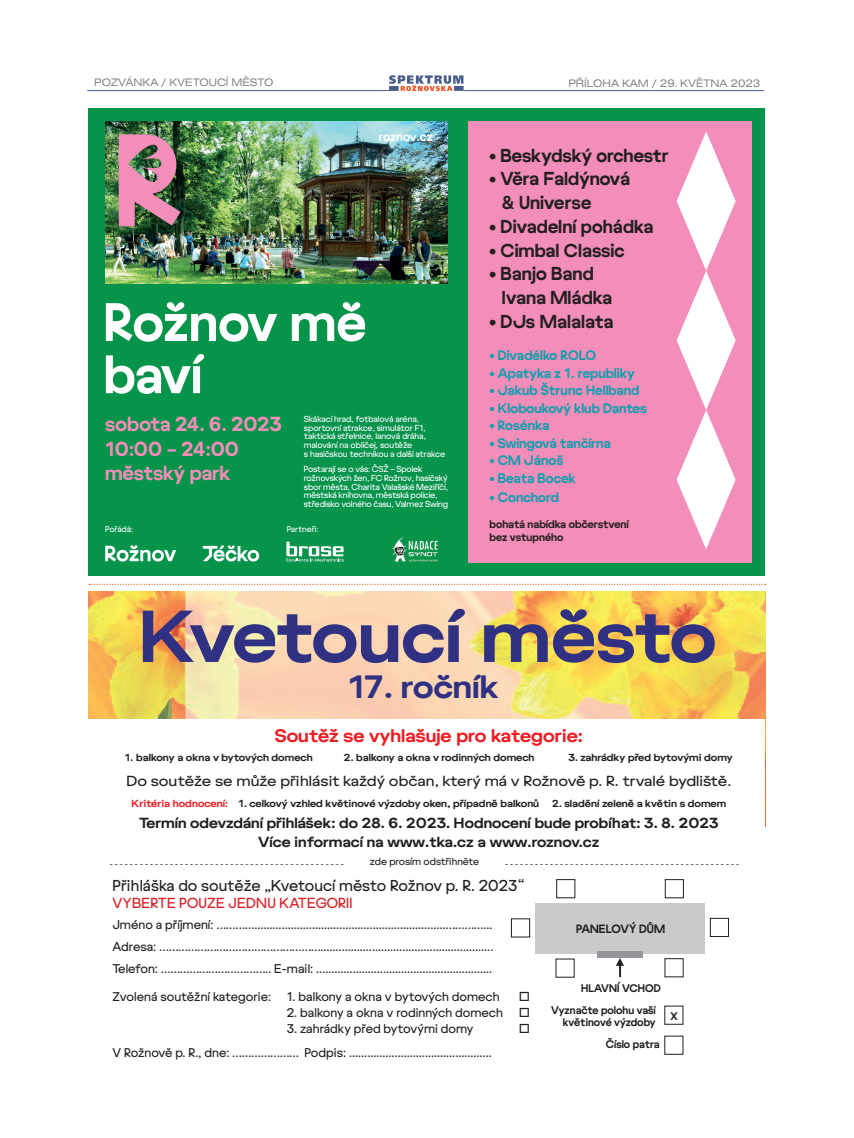
<style>
.page{position:relative;width:854px;height:1138px;background:#fff}
.page>*{position:absolute;margin:0;border:0;box-sizing:border-box;transform-origin:0 0}
.t1{font:700 73.25px "Roznov Sans A";letter-spacing:-.015em;color:#303182;scale:1.11 1}
.t2{font:700 54px/52.1px "Roznov Sans A";letter-spacing:-.005em;color:#fff}
.t3{font:700 32.25px "Roznov Sans A";color:#303182;scale:1.11 1}
.t4{font:700 20.25px/24.6px "Roznov Sans A";color:#f38eba}
.t5{font:700 18.75px/23.8px "Roznov Sans A";color:#231f20}
.t6{font:700 18.25px "Roznov Sans";color:#ee1d23;scale:1.11 1}
.t7{font:15.75px "Roznov Sans";letter-spacing:.005em;color:#231f20}
.t8{font:700 14.62px/19px "Roznov Sans";color:#231f20;text-align:center;scale:1.11 1}
.t9{font:14.62px "Roznov Sans";color:#231f20;scale:1.11 1}
.t10{font:14.5px "Roznov Sans";color:#d61f26}
.t11{font:700 13.75px "Roznov Sans A";color:#0f9ead}
.t12{font:12.62px/22.1px "Roznov Sans";color:#231f20;text-align:justify}
.t13{font:700 12.62px "Roznov Sans A";letter-spacing:-.005em;color:#fff}
.t14{font:700 12.12px "Roznov Sans";color:#231f20}
.t15{font:11.25px "Nimbus San DEE Regu Exte";color:#808285}
.t16{font:700 11.12px/13.2px "Roznov Sans A";color:#231f20}
.t17{font:700 11px/21.2px "Roznov Sans";color:#231f20}
.t18{font:700 10.25px "Roznov Sans";color:#231f20;scale:1.11 1}
.t19{font:10.25px "Roznov Sans";color:#231f20}
.t20{font:9.62px "Myriad Pro";color:#231f20}
.t21{font:8.75px/8.8px "Roznov Sans A";letter-spacing:-.02em;color:#fff}
.t22{font:8.38px "Roznov Sans A";letter-spacing:-.005em;color:#fff}
.s1{color:#ee1d23}
</style>
<div class="page">
<svg style="left:389px;top:75px;width:75px;height:16px"></svg>
<hr style="left:87px;top:90px;width:303px;height:1px;background:#485e88">
<hr style="left:463px;top:90px;width:301px;height:1px;background:#485e88">
<svg style="left:89px;top:583px;width:677px;height:2px"></svg>
<div style="left:89px;top:108px;width:676px;height:468px;background:#06934a"></div>
<img style="left:105px;top:121px;width:342px;height:162px">
<img style="left:119px;top:134px;width:62px;height:92px">
<svg style="left:203px;top:545px;width:56px;height:16px"></svg>
<svg style="left:105px;top:545px;width:71px;height:16px"></svg>
<svg style="left:286px;top:541px;width:58px;height:20px"></svg>
<img style="left:392px;top:537px;width:46px;height:25px">
<div style="left:549px;top:121px;width:202px;height:442px;background:#f38eba"></div>
<svg style="left:677px;top:131px;width:59px;height:418px"></svg>
<div style="left:468px;top:121px;width:186px;height:442px;background:#f38eba"></div>
<div style="left:535px;top:902px;width:170px;height:51px;background:#c9cacc"></div>
<div style="left:597px;top:951px;width:46px;height:6px;background:#939598"></div>
<div style="left:665px;top:958px;width:18px;height:19px;border:1px solid #231f20"></div>
<div style="left:511px;top:918px;width:19px;height:19px;border:1px solid #231f20"></div>
<div style="left:665px;top:879px;width:19px;height:19px;border:1px solid #231f20"></div>
<div style="left:710px;top:918px;width:19px;height:18px;border:1px solid #231f20"></div>
<div style="left:556px;top:879px;width:19px;height:19px;border:1px solid #231f20"></div>
<svg style="left:616px;top:958px;width:8px;height:19px"></svg>
<img style="left:89px;top:592px;width:676px;height:127px">
<p class="t15" style="left:94px;top:76px;width:181px">POZVÁNKA / KVETOUCÍ MĚSTO</p>
<p class="t15" style="left:568px;top:77px;width:193px">PŘÍLOHA KAM / 29. KVĚTNA 2023</p>
<p class="t13" style="left:379px;top:127px;width:55px">roznov.cz</p>
<h2 class="t2" style="left:104px;top:294px;width:264px">Rožnov mě baví</h2>
<h3 class="t4" style="left:105px;top:411px;width:178px">sobota 24. 6. 2023<br>10:00 – 24:00 městský park</h3>
<p class="t21" style="left:304px;top:413px;width:143px">Skákací hrad, fotbalová aréna, sportovní atrakce, simulátor F1, taktická střelnice, lanová dráha, malování na obličej, soutěže<br>s hasičskou technikou a další atrakce</p>
<p class="t21" style="left:304px;top:463px;width:146px">Postarají se o vás: ČSŽ – Spolek rožnovských žen, FC Rožnov, hasičský sbor města, Charita Valašské Meziříčí, městská knihovna, městská policie, středisko volného času, Valmez Swing</p>
<p class="t22" style="left:105px;top:522px;width:29px">Pořádá:</p>
<p class="t22" style="left:287px;top:522px;width:33px">Partneři:</p>
<h3 class="t5" style="left:489px;top:142px;width:181px">• Beskydský orchestr</h3>
<h3 class="t5" style="left:502px;top:166px;width:130px;text-indent:-13px">• Věra Faldýnová &amp; Universe</h3>
<h3 class="t5" style="left:489px;top:214px;width:166px">• Divadelní pohádka</h3>
<h3 class="t5" style="left:489px;top:237px;width:137px">• Cimbal Classic</h3>
<h3 class="t5" style="left:502px;top:261px;width:112px;text-indent:-13px">• Banjo Band<br>Ivana Mládka</h3>
<h3 class="t5" style="left:489px;top:309px;width:126px">• DJs Malalata</h3>
<p class="t11" style="left:489px;top:344px;width:108px">• Divadélko ROLO</p>
<p class="t11" style="left:489px;top:362px;width:147px">• Apatyka z 1. republiky</p>
<p class="t11" style="left:489px;top:379px;width:152px">• Jakub Štrunc Hellband</p>
<p class="t11" style="left:489px;top:397px;width:159px">• Kloboukový klub Dantes</p>
<p class="t11" style="left:489px;top:414px;width:62px">• Rosénka</p>
<p class="t11" style="left:489px;top:432px;width:123px">• Swingová tančírna</p>
<p class="t11" style="left:489px;top:449px;width:76px">• CM Jánoš</p>
<p class="t11" style="left:489px;top:467px;width:88px">• Beata Bocek</p>
<p class="t11" style="left:489px;top:486px;width:71px">• Conchord</p>
<p class="t16" style="left:489px;top:516px;width:141px">bohatá nabídka občerstvení bez vstupného</p>
<h1 class="t1" style="left:139px;top:578px;width:521px">Kvetoucí město</h1>
<h3 class="t3" style="left:348px;top:661px;width:138px">17. ročník</h3>
<h3 class="t6" style="left:275px;top:725px;width:279px">Soutěž se vyhlašuje pro kategorie:</h3>
<p class="t18" style="left:125px;top:751px;width:171px">1. balkony a okna v bytových domech</p>
<p class="t18" style="left:344px;top:751px;width:173px">2. balkony a okna v rodinných domech</p>
<p class="t18" style="left:568px;top:751px;width:150px">3. zahrádky před bytovými domy</p>
<p class="t9" style="left:127px;top:772px;width:546px">Do soutěže se může přihlásit každý občan, který má v Rožnově p. R. trvalé bydliště.</p>
<p class="t18" style="left:131px;top:797px;width:369px"><span class="s1">Kritéria hodnocení:</span> 1. celkový vzhled květinové výzdoby oken, případně balkonů</p>
<p class="t18" style="left:552px;top:797px;width:158px">2. sladění zeleně a květin s domem</p>
<p class="t8" style="left:139px;top:813px;width:524px">Termín odevzdání přihlášek: do 28. 6. 2023. Hodnocení bude probíhat: 3. 8. 2023<br>Více informací na www.tka.cz a www.roznov.cz</p>
<p class="t19" style="left:370px;top:855px;width:111px">zde prosím odstřihněte</p>
<p class="t7" style="left:112px;top:876px;width:414px">Přihláška do soutěže „Kvetoucí město Rožnov p. R. 2023”</p>
<p class="t10" style="left:112px;top:894px;width:241px">VYBERTE POUZE JEDNU KATEGORII</p>
<p class="t12" style="left:112px;top:913px;width:382px">Jméno a příjmení: …………...............................................................…………...<br>Adresa: …………………………………………….........................................................<br>Telefon: …………………………….. E-mail: ..........................................................</p>
<p class="t12" style="left:112px;top:985px;width:389px">Zvolená soutěžní kategorie: 1. balkony a okna v bytových domech</p>
<p class="t12" style="left:287px;top:1001px;width:218px">2. balkony a okna v rodinných domech</p>
<p class="t12" style="left:287px;top:1017px;width:188px">3. zahrádky před bytovými domy</p>
<p class="t12" style="left:112px;top:1041px;width:381px">V Rožnově p. R., dne: ………………… Podpis: ...............................................</p>
<p class="t20" style="left:110px;top:858px;width:235px">- - - - - - - - - - - - - - - - - - - - - - - - - - - - - - - - - - - - - - - - - - - - - - -</p>
<p class="t20" style="left:505px;top:858px;width:235px">- - - - - - - - - - - - - - - - - - - - - - - - - - - - - - - - - - - - - - - - - - - - - - -</p>
<p class="t14" style="left:576px;top:921px;width:91px">PANELOVÝ DŮM</p>
<p class="t17" style="left:551px;top:977px;width:111px;text-indent:30px">HLAVNÍ VCHOD<br>Vyznačte polohu vaší</p>
<p class="t17" style="left:606px;top:1011px;width:55px;text-indent:-43px">květinové výzdoby<br>Číslo patra</p>
<p class="t17" style="left:671px;top:1005px;width:9px">X</p>
</div>
